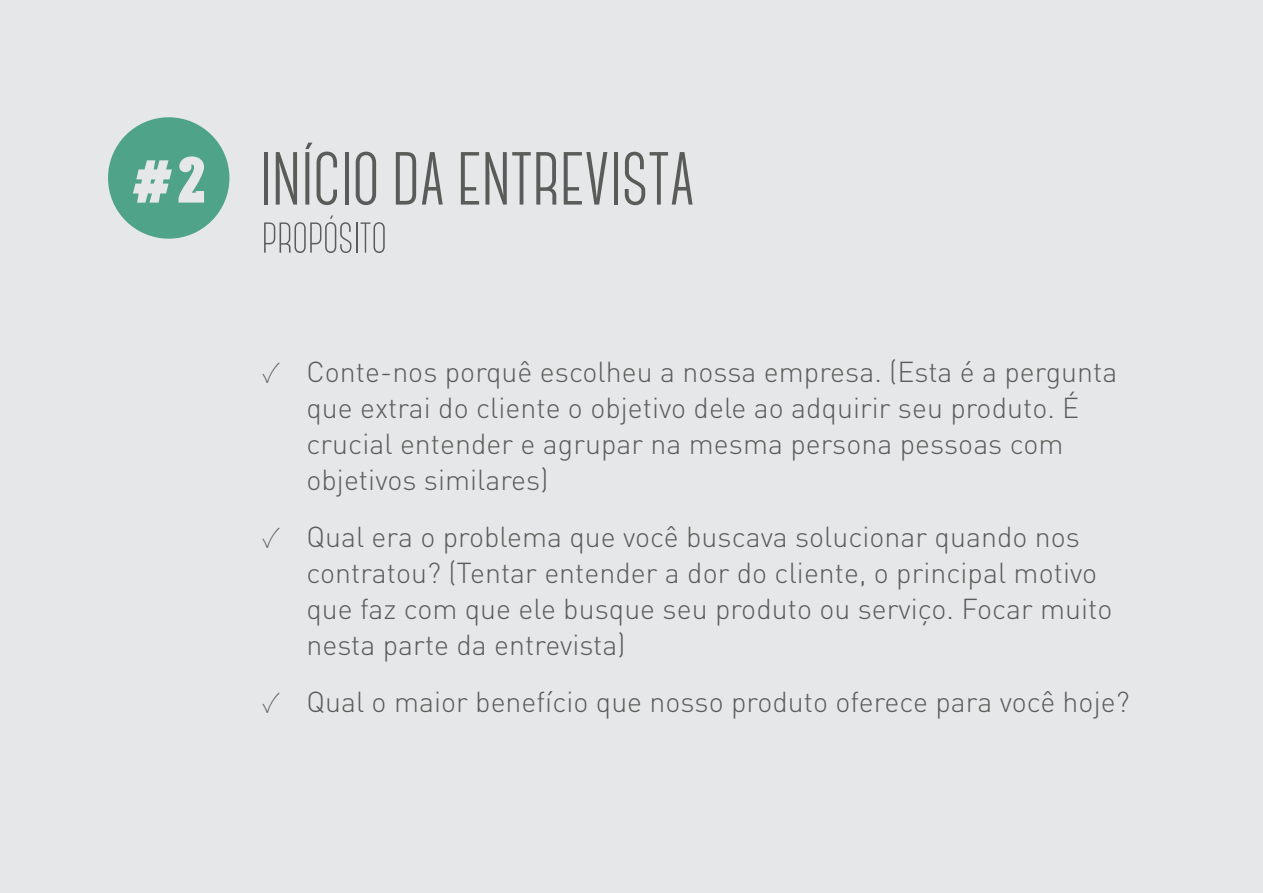
<style>
.page{position:relative;width:1263px;height:893px;background:#fff}
.page>*{position:absolute;margin:0;border:0;box-sizing:border-box;transform-origin:0 0}
.t1{font:700 75px "Canter";color:#595c59}
.t2{font:300 54px "Canter";color:#595c59}
.t3{font:300 28.5px/36px "DIN Pro";color:#595c59}
.s1{font-family:"Carton";font-weight:400;font-size:66px;color:#e6e7e8}
.s2{font-family:"Source Sans Pro";font-weight:200}
</style>
<div class="page">
<div style="left:0;top:0;width:1263px;height:892px;background:#e6e7e8"></div>
<div style="left:108px;top:117px;width:121px;height:122px;background:#4ea388;border-radius:50%"></div>
<h1 class="t1" style="left:130px;top:142px;width:567px"><span class="s1">#2</span> INÍCIO DA ENTREVISTA</h1>
<h2 class="t2" style="left:262px;top:209px;width:127px">propósito</h2>
<p class="t3" style="left:306px;top:353px;width:812px;text-indent:-43px"><span class="s2">✓</span> Conte-nos porquê escolheu a nossa empresa. (Esta é a pergunta que extrai do cliente o objetivo dele ao adquirir seu produto. É crucial entender e agrupar na mesma persona pessoas com objetivos similares)</p>
<p class="t3" style="left:306px;top:518px;width:807px;text-indent:-43px"><span class="s2">✓</span> Qual era o problema que você buscava solucionar quando nos contratou? (Tentar entender a dor do cliente, o principal motivo que faz com que ele busque seu produto ou serviço. Focar muito nesta parte da entrevista)</p>
<p class="t3" style="left:263px;top:683px;width:868px"><span class="s2">✓</span> Qual o maior benefício que nosso produto oferece para você hoje?</p>
</div>
